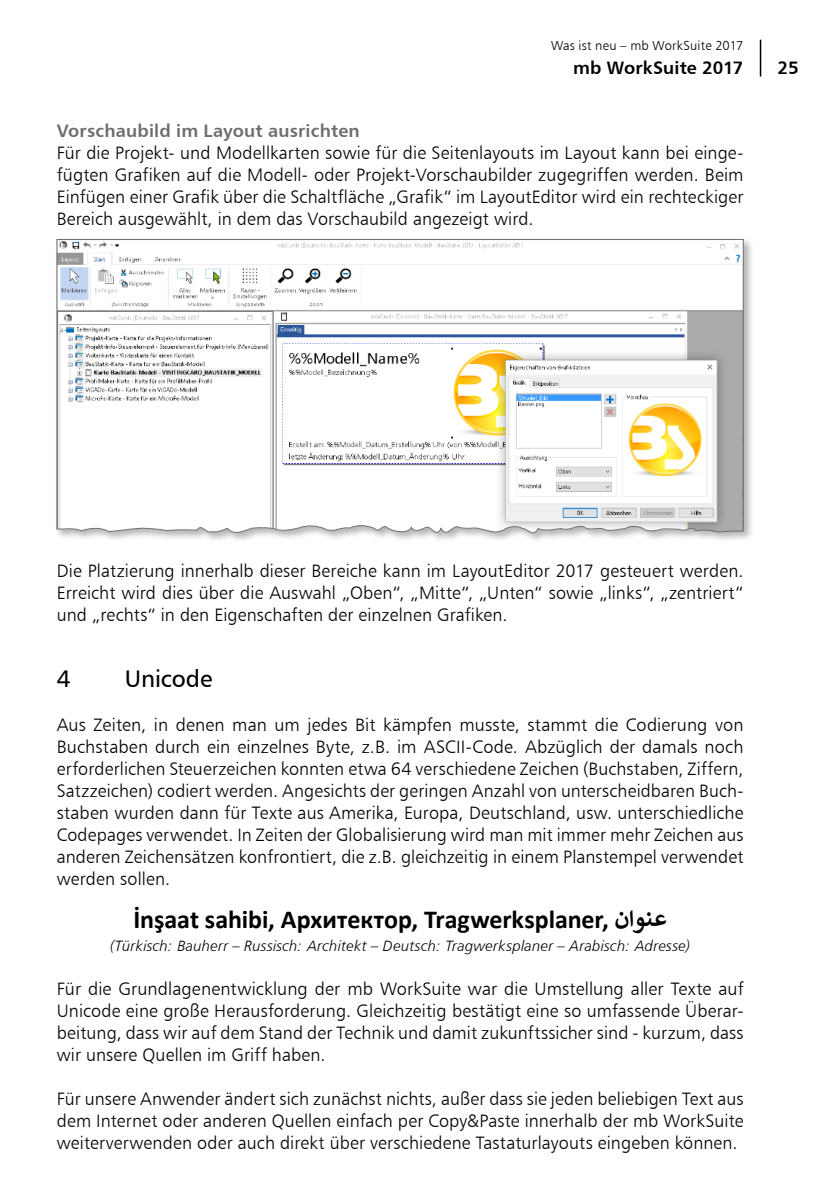
<style>
.page{position:relative;width:840px;height:1191px;background:#fff}
.page>*{position:absolute;margin:0;border:0;box-sizing:border-box;transform-origin:0 0}
._4_Grundtext{font:700 26px "Calibri";color:#000}
.t1{font:24px "Humanist 777 BT Roman B";letter-spacing:-.005em;color:#000}
._4_Grundtext-2{font:18px/22px "Humanist 777 BT Light B";letter-spacing:.01em;color:#000;text-align:justify}
._3_Überschrift{font:18px "Humanist 777 BT Bold B";letter-spacing:.01em;color:#6b6e6e}
.t2{font:18px "Humanist 777 BT Bold B";letter-spacing:.005em;color:#000}
._7_Bildunterschrift{font:15px "Humanist 777 BT Light Italic B";letter-spacing:.015em;color:#000}
.t3{font:13px "Humanist 777 BT Light B";letter-spacing:.015em;color:#000}
</style>
<div class="page">
<hr style="left:759px;top:40px;width:1px;height:37px;background:#000">
<div style="left:54px;top:237px;width:699px;height:306px;background:#6b6e6e;opacity:.5"></div>
<svg style="left:56px;top:239px;width:687px;height:301px"></svg>
<p class="t3" style="left:550px;top:37px;width:194px">Was ist neu – mb WorkSuite 2017</p>
<p class="t2" style="left:572px;top:56px;width:172px">mb WorkSuite 2017</p>
<p class="t2" style="left:777px;top:56px;width:23px">25</p>
<p class="_3_Überschrift" style="left:57px;top:119px;width:304px">Vorschaubild im Layout ausrichten</p>
<p class="_4_Grundtext-2" style="left:57px;top:141px;width:687px">Für die Projekt- und Modellkarten sowie für die Seitenlayouts im Layout kann bei einge&shy;fügten Grafiken auf die Modell- oder Projekt-Vorschaubilder zugegriffen werden. Beim Einfügen einer Grafik über die Schaltfläche „Grafik“ im LayoutEditor wird ein rechteckiger Bereich ausgewählt, in dem das Vorschaubild angezeigt wird.</p>
<p class="_4_Grundtext-2" style="left:57px;top:559px;width:688px">Die Platzierung innerhalb dieser Bereiche kann im LayoutEditor 2017 gesteuert werden.<br>Erreicht wird dies über die Auswahl „Oben“, „Mitte“, „Unten“ sowie „links“, „zentriert“ und „rechts“ in den Eigenschaften der einzelnen Grafiken.</p>
<p class="t1" style="left:57px;top:664px;width:15px">4</p>
<p class="t1" style="left:125px;top:664px;width:89px">Unicode</p>
<p class="_4_Grundtext-2" style="left:57px;top:713px;width:688px">Aus Zeiten, in denen man um jedes Bit kämpfen musste, stammt die Codierung von Buchstaben durch ein einzelnes Byte, z.B. im ASCII-Code. Abzüglich der damals noch erforderlichen Steuerzeichen konnten etwa 64 verschiedene Zeichen (Buchstaben, Ziffern, Satzzeichen) codiert werden. Angesichts der geringen Anzahl von unterscheidbaren Buch&shy;staben wurden dann für Texte aus Amerika, Europa, Deutschland, usw. unterschiedliche Codepages verwendet. In Zeiten der Globalisierung wird man mit immer mehr Zeichen aus anderen Zeichensätzen konfrontiert, die z.B. gleichzeitig in einem Planstempel verwendet werden sollen.</p>
<p class="_4_Grundtext" style="left:133px;top:900px;width:535px">İnşaat sahibi, Архитектор, Tragwerksplaner, عنوان</p>
<p class="_7_Bildunterschrift" style="left:110px;top:937px;width:581px">(Türkisch: Bauherr – Russisch: Architekt – Deutsch: Tragwerksplaner – Arabisch: Adresse)</p>
<p class="_4_Grundtext-2" style="left:57px;top:977px;width:688px">Für die Grundlagenentwicklung der mb WorkSuite war die Umstellung aller Texte auf Unicode eine große Herausforderung. Gleichzeitig bestätigt eine so umfassende Überar&shy;beitung, dass wir auf dem Stand der Technik und damit zukunftssicher sind - kurzum, dass wir unsere Quellen im Griff haben.</p>
<p class="_4_Grundtext-2" style="left:57px;top:1087px;width:688px">Für unsere Anwender ändert sich zunächst nichts, außer dass sie jeden beliebigen Text aus dem Internet oder anderen Quellen einfach per Copy&amp;Paste innerhalb der mb WorkSuite weiterverwenden oder auch direkt über verschiedene Tastaturlayouts eingeben können.</p>
</div>
